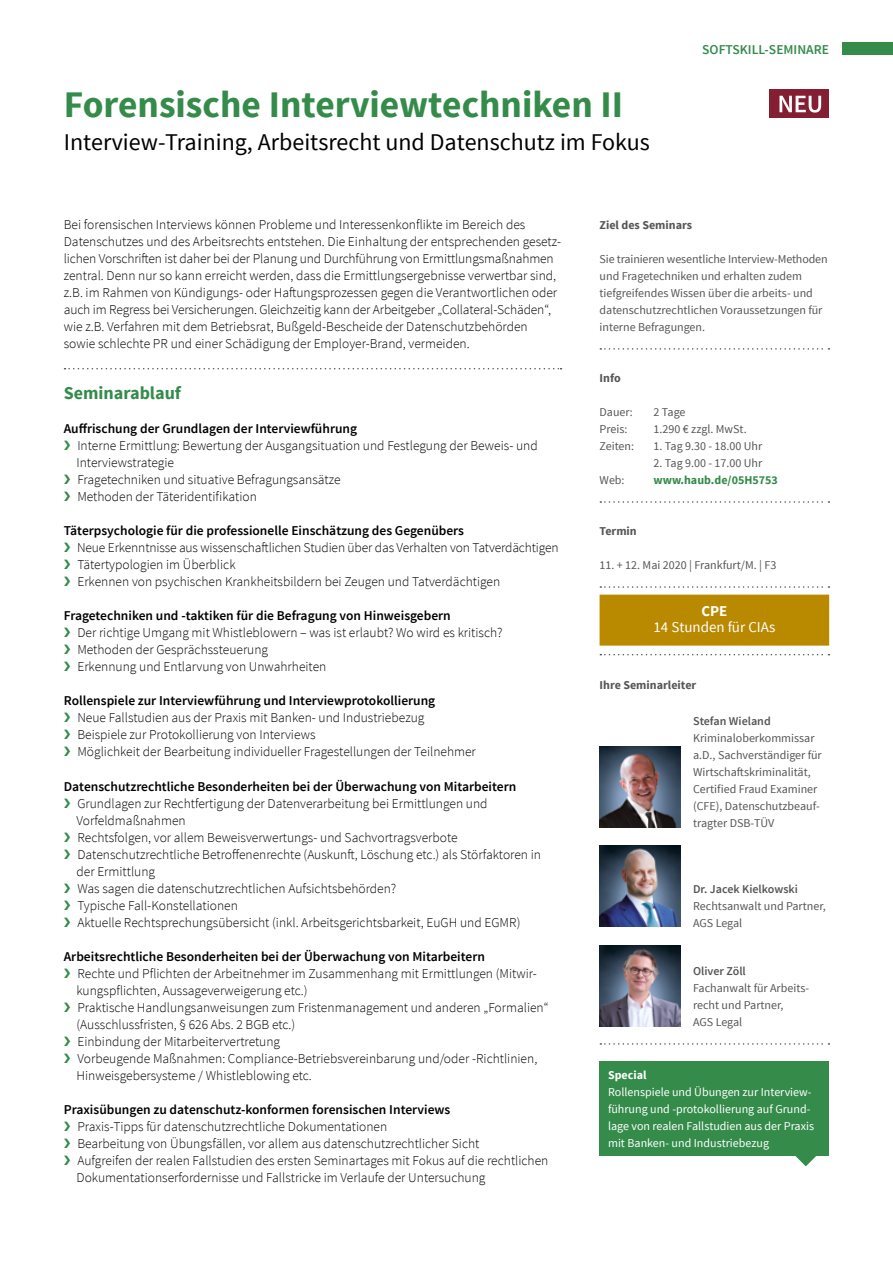
<style>
.page{position:relative;width:893px;height:1263px;background:#fff}
.page>*{position:absolute;margin:0;border:0;box-sizing:border-box;transform-origin:0 0}
.t1{font:700 37.5px "Source Sans Pro";color:#348b4a}
.t2{font:24px "Source Sans Pro";color:#000}
.t3{font:700 18px "Source Sans Pro";color:#348b4a}
.t4{font:15px "Source Sans Pro";color:#fff}
.t5{font:700 15px "Source Sans Pro";color:#fff}
.t6{font:300 13.5px/17px "Source Sans Pro";color:#000}
.t7{font:600 13.5px "Source Sans Pro";color:#000}
.t8{font:600 13.5px "Source Sans Pro";color:#348b4a}
.t9{font:12px/17px "Source Sans Pro";color:#565655}
.t10{font:12px/17px "Source Sans Pro";color:#fff}
.t11{font:700 12px "Source Sans Pro";color:#565655}
.t12{font:600 12px "Source Sans Pro";color:#565655}
.t13{font:700 12px "Source Sans Pro";color:#348b4a}
.t14{font:700 12px "Source Sans Pro";color:#fff}
.s1{color:#348b4a}
.s2{font-weight:600}
</style>
<div class="page">
<div style="left:842px;top:43px;width:51px;height:12px;background:#348b4a"></div>
<svg style="left:600px;top:348px;width:229px;height:2px"></svg>
<svg style="left:600px;top:501px;width:229px;height:2px"></svg>
<svg style="left:600px;top:586px;width:229px;height:2px"></svg>
<div style="left:600px;top:595px;width:229px;height:51px;background:#b98900"></div>
<svg style="left:600px;top:654px;width:229px;height:1px"></svg>
<svg style="left:600px;top:1043px;width:229px;height:2px"></svg>
<img style="left:600px;top:746px;width:80px;height:81px">
<img style="left:600px;top:846px;width:80px;height:81px">
<img style="left:600px;top:945px;width:80px;height:81px">
<div style="left:600px;top:1061px;width:229px;height:94px;background:#348b4a"></div>
<svg style="left:791px;top:1155px;width:30px;height:11px"></svg>
<svg style="left:65px;top:368px;width:497px;height:1px"></svg>
<div style="left:769px;top:89px;width:60px;height:29px;background:#841e32"></div>
<svg style="left:779px;top:96px;width:42px;height:17px"></svg>
<h1 class="t1" style="left:64px;top:81px;width:561px">Forensische Interviewtechniken II</h1>
<h2 class="t2" style="left:64px;top:128px;width:588px">Interview-Training, Arbeitsrecht und Datenschutz im Fokus</h2>
<p class="t8" style="left:702px;top:40px;width:128px">SOFTSKILL-SEMINARE</p>
<p class="t6" style="left:64px;top:216px;width:499px">Bei forensischen Interviews können Probleme und Interessenkonflikte im Bereich des Datenschutzes und des Arbeitsrechts entstehen. Die Einhaltung der entsprechenden gesetz&shy;lichen Vorschriften ist daher bei der Planung und Durchführung von Ermittlungsmaßnahmen zentral. Denn nur so kann erreicht werden, dass die Ermittlungsergebnisse verwertbar sind, z.B. im Rahmen von Kündigungs- oder Haftungsprozessen gegen die Verantwortlichen oder auch im Regress bei Versicherungen. Gleichzeitig kann der Arbeitgeber „Collateral-Schäden“, wie z.B. Verfahren mit dem Betriebsrat, Bußgeld-Bescheide der Datenschutzbehörden sowie schlechte PR und einer Schädigung der Employer-Brand, vermeiden.</p>
<h3 class="t3" style="left:64px;top:382px;width:119px">Seminarablauf</h3>
<p class="t7" style="left:64px;top:420px;width:295px">Auffrischung der Grundlagen der Interviewführung</p>
<p class="t6" style="left:64px;top:437px;width:475px"><span class="s1">❯</span> Interne Ermittlung: Bewertung der Ausgangsituation und Festlegung der Beweis- und</p>
<p class="t6" style="left:77px;top:454px;width:99px">Interviewstrategie</p>
<p class="t6" style="left:64px;top:471px;width:278px"><span class="s1">❯</span> Fragetechniken und situative Befragungsansätze</p>
<p class="t6" style="left:64px;top:488px;width:195px"><span class="s1">❯</span> Methoden der Täteridentifikation</p>
<p class="t6" style="left:64px;top:522px;width:496px"><span class="s2">Täterpsychologie für die professionelle Einschätzung des Gegenübers<br></span><span class="s1">❯</span> Neue Erkenntnisse aus wissenschaftlichen Studien über das Verhalten von Tatverdächtigen <span class="s1">❯</span> Tätertypologien im Überblick<br><span class="s1">❯</span> Erkennen von psychischen Krankheitsbildern bei Zeugen und Tatverdächtigen</p>
<p class="t6" style="left:64px;top:607px;width:440px"><span class="s2">Fragetechniken und -taktiken für die Befragung von Hinweisgebern<br></span><span class="s1">❯</span> Der richtige Umgang mit Whistleblowern – was ist erlaubt? Wo wird es kritisch? <span class="s1">❯</span> Methoden der Gesprächssteuerung<br><span class="s1">❯</span> Erkennung und Entlarvung von Unwahrheiten</p>
<p class="t6" style="left:64px;top:692px;width:414px"><span class="s2">Rollenspiele zur Interviewführung und Interviewprotokollierung<br></span><span class="s1">❯</span> Neue Fallstudien aus der Praxis mit Banken- und Industriebezug<br><span class="s1">❯</span> Beispiele zur Protokollierung von Interviews<br><span class="s1">❯</span> Möglichkeit der Bearbeitung individueller Fragestellungen der Teilnehmer</p>
<p class="t7" style="left:64px;top:777px;width:454px">Datenschutzrechtliche Besonderheiten bei der Überwachung von Mitarbeitern</p>
<p class="t6" style="left:64px;top:795px;width:425px"><span class="s1">❯</span> Grundlagen zur Rechtfertigung der Datenverarbeitung bei Ermittlungen und</p>
<p class="t6" style="left:77px;top:812px;width:111px">Vorfeldmaßnahmen</p>
<p class="t6" style="left:64px;top:829px;width:395px"><span class="s1">❯</span> Rechtsfolgen, vor allem Beweisverwertungs- und Sachvortragsverbote</p>
<p class="t6" style="left:64px;top:846px;width:479px"><span class="s1">❯</span> Datenschutzrechtliche Betroffenenrechte (Auskunft, Löschung etc.) als Störfaktoren in</p>
<p class="t6" style="left:77px;top:863px;width:80px">der Ermittlung</p>
<p class="t6" style="left:64px;top:880px;width:334px"><span class="s1">❯</span> Was sagen die datenschutzrechtlichen Aufsichtsbehörden?</p>
<p class="t6" style="left:64px;top:897px;width:176px"><span class="s1">❯</span> Typische Fall-Konstellationen</p>
<p class="t6" style="left:64px;top:914px;width:458px"><span class="s1">❯</span> Aktuelle Rechtsprechungsübersicht (inkl. Arbeitsgerichtsbarkeit, EuGH und EGMR)</p>
<p class="t7" style="left:64px;top:948px;width:423px">Arbeitsrechtliche Besonderheiten bei der Überwachung von Mitarbeitern</p>
<p class="t6" style="left:64px;top:965px;width:474px"><span class="s1">❯</span> Rechte und Pflichten der Arbeitnehmer im Zusammenhang mit Ermittlungen (Mitwir-</p>
<p class="t6" style="left:77px;top:982px;width:232px">kungspflichten, Aussageverweigerung etc.)</p>
<p class="t6" style="left:64px;top:999px;width:486px"><span class="s1">❯</span> Praktische Handlungsanweisungen zum Fristenmanagement und anderen „Formalien“</p>
<p class="t6" style="left:77px;top:1016px;width:220px">(Ausschlussfristen, § 626 Abs. 2 BGB etc.)</p>
<p class="t6" style="left:64px;top:1033px;width:218px"><span class="s1">❯</span> Einbindung der Mitarbeitervertretung</p>
<p class="t6" style="left:64px;top:1050px;width:475px"><span class="s1">❯</span> Vorbeugende Maßnahmen: Compliance-Betriebsvereinbarung und/oder -Richtlinien,</p>
<p class="t6" style="left:77px;top:1067px;width:237px">Hinweisgebersysteme / Whistleblowing etc.</p>
<p class="t7" style="left:64px;top:1101px;width:388px">Praxisübungen zu datenschutz-konformen forensischen Interviews</p>
<p class="t6" style="left:64px;top:1118px;width:325px"><span class="s1">❯</span> Praxis-Tipps für datenschutzrechtliche Dokumentationen</p>
<p class="t6" style="left:64px;top:1135px;width:417px"><span class="s1">❯</span> Bearbeitung von Übungsfällen, vor allem aus datenschutzrechtlicher Sicht</p>
<p class="t6" style="left:64px;top:1152px;width:486px"><span class="s1">❯</span> Aufgreifen der realen Fallstudien des ersten Seminartages mit Fokus auf die rechtlichen</p>
<p class="t6" style="left:77px;top:1169px;width:410px">Dokumentationserfordernisse und Fallstricke im Verlaufe der Untersuchung</p>
<p class="t11" style="left:600px;top:217px;width:94px">Ziel des Seminars</p>
<p class="t9" style="left:600px;top:251px;width:230px">Sie trainieren wesentliche Interview-Methoden und Fragetechniken und erhalten zudem tiefgreifendes Wissen über die arbeits- und datenschutzrechtlichen Voraussetzungen für interne Befragungen.</p>
<p class="t11" style="left:600px;top:370px;width:23px">Info</p>
<p class="t9" style="left:600px;top:404px;width:35px">Dauer:</p>
<p class="t9" style="left:654px;top:404px;width:33px">2 Tage</p>
<p class="t9" style="left:600px;top:421px;width:29px">Preis:</p>
<p class="t9" style="left:654px;top:421px;width:95px">1.290 € zzgl. MwSt.</p>
<p class="t9" style="left:600px;top:438px;width:36px">Zeiten:</p>
<p class="t9" style="left:654px;top:438px;width:110px">1. Tag 9.30 - 18.00 Uhr</p>
<p class="t9" style="left:654px;top:455px;width:110px">2. Tag 9.00 - 17.00 Uhr</p>
<p class="t9" style="left:600px;top:472px;width:27px">Web:</p>
<p class="t13" style="left:654px;top:472px;width:126px">www.haub.de/05H5753</p>
<p class="t11" style="left:600px;top:523px;width:39px">Termin</p>
<p class="t9" style="left:600px;top:557px;width:178px">11. + 12. Mai 2020 | Frankfurt/M. | F3</p>
<p class="t5" style="left:701px;top:601px;width:28px">CPE</p>
<p class="t4" style="left:653px;top:618px;width:123px">14 Stunden für CIAs</p>
<p class="t11" style="left:600px;top:678px;width:98px">Ihre Seminarleiter</p>
<p class="t12" style="left:693px;top:714px;width:79px">Stefan Wieland</p>
<p class="t9" style="left:693px;top:730px;width:130px">Kriminaloberkommissar a.D., Sachverständiger für<br>Wirtschaftskriminalität,<br>Certified Fraud Examiner (CFE), Datenschutzbeauf&shy;tragter DSB-TÜV</p>
<p class="t12" style="left:693px;top:881px;width:106px">Dr. Jacek Kielkowski</p>
<p class="t9" style="left:693px;top:897px;width:134px">Rechtsanwalt und Partner,<br>AGS Legal</p>
<p class="t12" style="left:693px;top:964px;width:54px">Oliver Zöll</p>
<p class="t9" style="left:693px;top:980px;width:118px">Fachanwalt für Arbeits&shy;recht und Partner,<br>AGS Legal</p>
<p class="t14" style="left:608px;top:1067px;width:40px">Special</p>
<p class="t10" style="left:608px;top:1083px;width:207px">Rollenspiele und Übungen zur Interview&shy;führung und -protokollierung auf Grund&shy;lage von realen Fallstudien aus der Praxis mit Banken- und Industriebezug</p>
</div>
